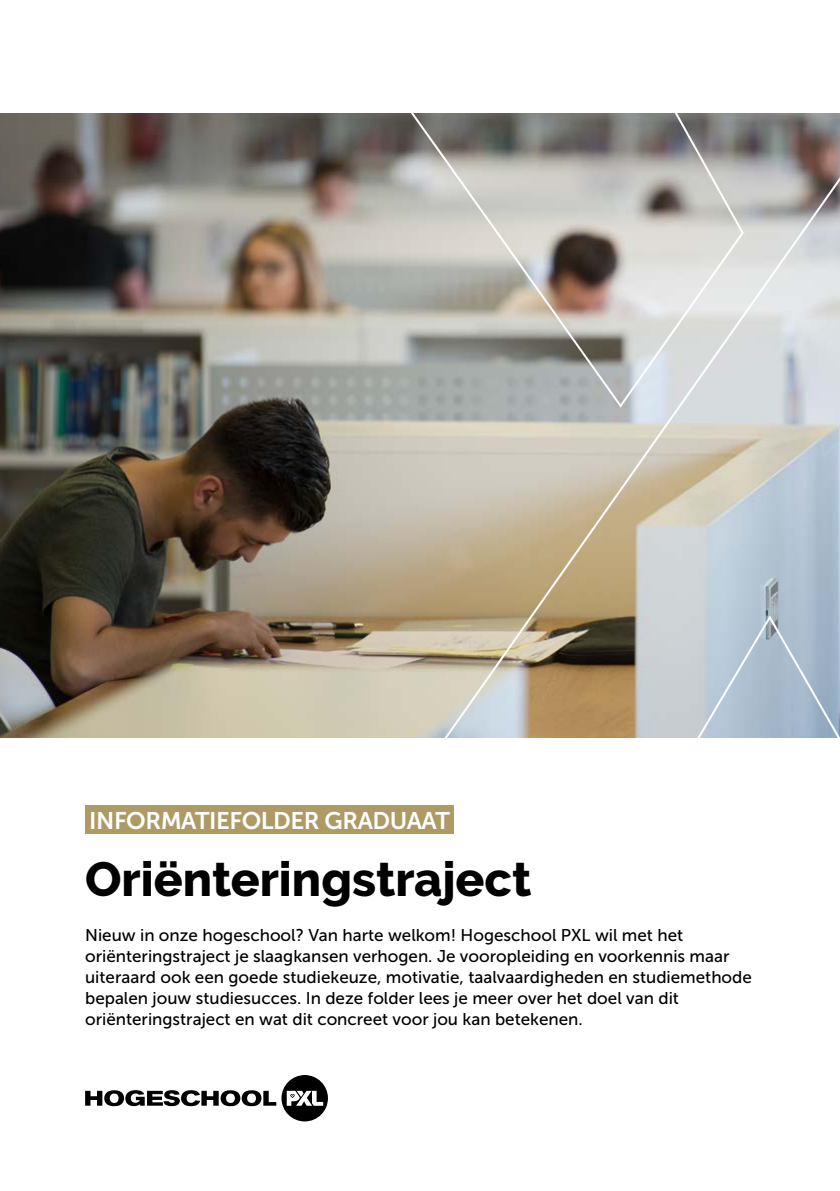
<style>
.page{position:relative;width:840px;height:1191px;background:#fff}
.page>*{position:absolute;margin:0;border:0;box-sizing:border-box;transform-origin:0 0}
.t1{font:800 48px "Raleway";color:#000}
.t2{font:24px "Museo Sans 700";letter-spacing:-.02em;color:#fff}
.t3{font:17px/21px "Museo Sans 500";color:#000}
</style>
<div class="page">
<svg style="left:85px;top:1090px;width:191px;height:16px"></svg>
<div style="left:281px;top:1075px;width:47px;height:46px;background:#000;border-radius:50%"></div>
<svg style="left:286px;top:1090px;width:37px;height:15px"></svg>
<img style="left:0;top:113px;width:372px;height:624px">
<svg style="left:372px;top:113px;width:467px;height:721px"></svg>
<svg style="left:401px;top:113px;width:343px;height:296px;background:#b1b0ac"></svg>
<div style="left:85px;top:805px;width:369px;height:28px;background:#ae9a64"></div>
<h2 class="t2" style="left:89px;top:807px;width:362px">INFORMATIEFOLDER GRADUAAT</h2>
<h1 class="t1" style="left:85px;top:851px;width:447px">Oriënteringstraject</h1>
<p class="t3" style="left:85px;top:924px;width:668px">Nieuw in onze hogeschool? Van harte welkom! Hogeschool PXL wil met het oriënteringstraject je slaagkansen verhogen. Je vooropleiding en voorkennis maar uiteraard ook een goede studiekeuze, motivatie, taalvaardigheden en studiemethode bepalen jouw studiesucces. In deze folder lees je meer over het doel van dit oriënteringstraject en wat dit concreet voor jou kan betekenen.</p>
</div>
